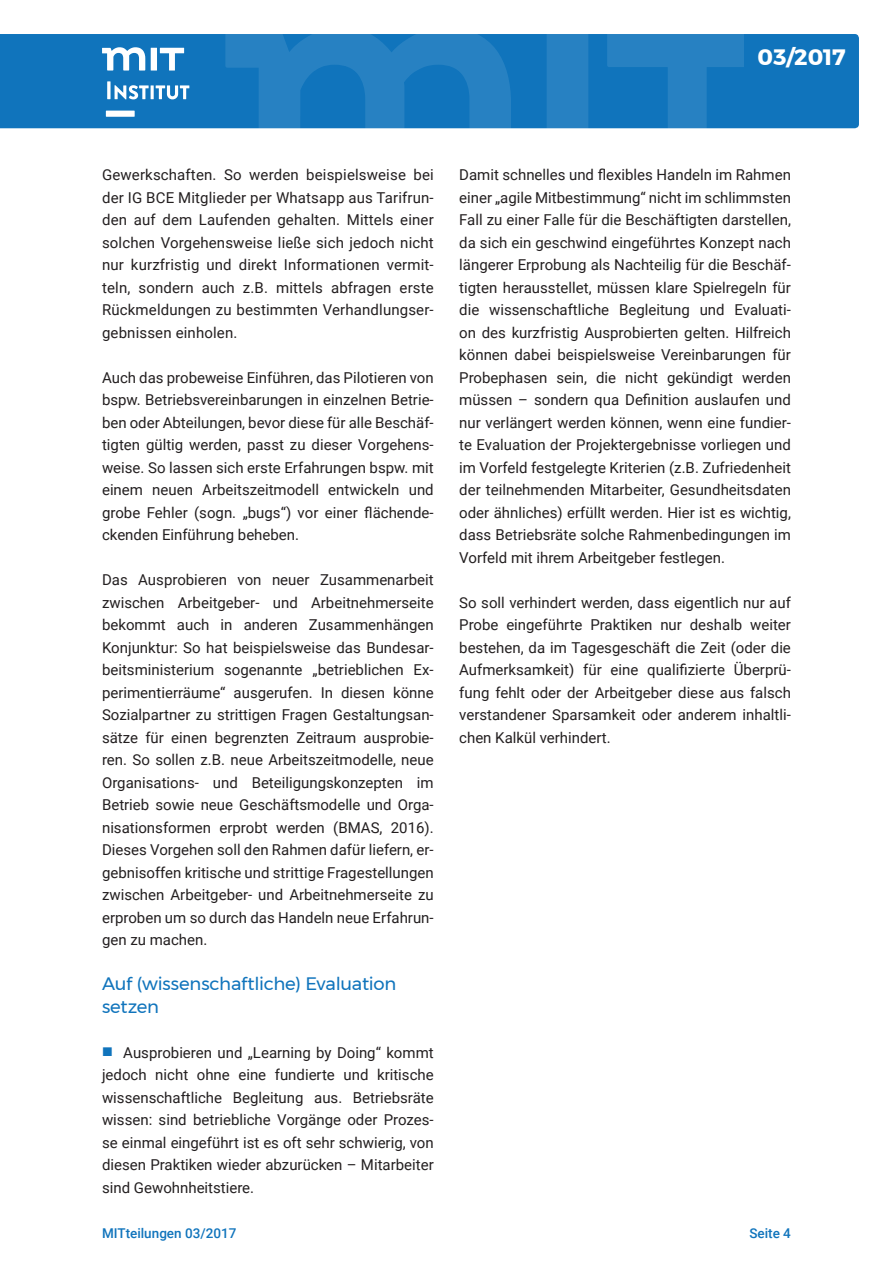
<style>
.page{position:relative;width:893px;height:1263px;background:#fff}
.page>*{position:absolute;margin:0;border:0;box-sizing:border-box;transform-origin:0 0}
.t1{font:700 22.2px "Montserrat";color:#fff}
.Zwischenüberschrift{font:18px/22.5px "Montserrat";letter-spacing:-.015em;color:#1074bc}
.body{font:15px/22.5px "Roboto";color:#231f20;text-align:justify}
.t2{font:500 13.5px "Roboto";color:#1074bc}
</style>
<div class="page">
<div style="left:0;top:34px;width:859px;height:94px;background:#1074bc"></div>
<svg style="left:607px;top:34px;width:136px;height:95px;background:#1e7bbf"></svg>
<div style="left:547px;top:34px;width:41px;height:95px;background:#2781c2"></div>
<svg style="left:225px;top:34px;width:286px;height:95px;background:#1f7cc0"></svg>
<svg style="left:107px;top:81px;width:82px;height:18px"></svg>
<svg style="left:151px;top:48px;width:33px;height:23px"></svg>
<svg style="left:102px;top:47px;width:43px;height:24px"></svg>
<svg style="left:106px;top:111px;width:29px;height:6px"></svg>
<h1 class="t1" style="left:757px;top:39px;width:90px">03/2017</h1>
<p class="body" style="left:102px;top:163px;width:333px">Gewerkschaften. So werden beispielsweise bei der IG BCE Mitglieder per Whatsapp aus Tarifrun&shy;den auf dem Laufenden gehalten. Mittels einer solchen Vorgehensweise ließe sich jedoch nicht nur kurzfristig und direkt Informationen vermit&shy;teln, sondern auch z.B. mittels abfragen erste Rückmeldungen zu bestimmten Verhandlungser&shy;gebnissen einholen.</p>
<p class="body" style="left:102px;top:365px;width:333px">Auch das probeweise Einführen, das Pilotieren von bspw. Betriebsvereinbarungen in einzelnen Betrie&shy;ben oder Abteilungen, bevor diese für alle Beschäf&shy;tigten gültig werden, passt zu dieser Vorgehens&shy;weise. So lassen sich erste Erfahrungen bspw. mit einem neuen Arbeitszeitmodell entwickeln und grobe Fehler (sogn. „bugs“) vor einer flächende&shy;ckenden Einführung beheben.</p>
<p class="body" style="left:102px;top:568px;width:333px">Das Ausprobieren von neuer Zusammenarbeit zwischen Arbeitgeber- und Arbeitnehmerseite bekommt auch in anderen Zusammenhängen Konjunktur: So hat beispielsweise das Bundesar&shy;beitsministerium sogenannte „betrieblichen Ex&shy;perimentierräume“ ausgerufen. In diesen könne Sozialpartner zu strittigen Fragen Gestaltungsan&shy;sätze für einen begrenzten Zeitraum ausprobie&shy;ren. So sollen z.B. neue Arbeitszeitmodelle, neue Organisations- und Beteiligungskonzepten im Betrieb sowie neue Geschäftsmodelle und Orga&shy;nisationsformen erprobt werden (BMAS, 2016).<br>Dieses Vorgehen soll den Rahmen dafür liefern, er&shy;gebnisoffen kritische und strittige Fragestellungen zwischen Arbeitgeber- und Arbeitnehmerseite zu erproben um so durch das Handeln neue Erfahrun&shy;gen zu machen.</p>
<p class="Zwischenüberschrift" style="left:102px;top:972px;width:296px">Auf (wissenschaftliche) Evaluation setzen</p>
<p class="body" style="left:102px;top:1040px;width:333px;text-indent:21px">Ausprobieren und „Learning by Doing“ kommt jedoch nicht ohne eine fundierte und kritische wissenschaftliche Begleitung aus. Betriebsräte wissen: sind betriebliche Vorgänge oder Prozes&shy;se einmal eingeführt ist es oft sehr schwierig, von diesen Praktiken wieder abzurücken – Mitarbeiter sind Gewohnheitstiere.</p>
<p class="body" style="left:459px;top:163px;width:333px">Damit schnelles und flexibles Handeln im Rahmen einer „agile Mitbestimmung“ nicht im schlimmsten Fall zu einer Falle für die Beschäftigten darstellen, da sich ein geschwind eingeführtes Konzept nach längerer Erprobung als Nachteilig für die Beschäf&shy;tigten herausstellet, müssen klare Spielregeln für die wissenschaftliche Begleitung und Evaluati&shy;on des kurzfristig Ausprobierten gelten. Hilfreich können dabei beispielsweise Vereinbarungen für Probephasen sein, die nicht gekündigt werden müssen – sondern qua Definition auslaufen und nur verlängert werden können, wenn eine fundier&shy;te Evaluation der Projektergebnisse vorliegen und im Vorfeld festgelegte Kriterien (z.B. Zufriedenheit der teilnehmenden Mitarbeiter, Gesundheitsdaten oder ähnliches) erfüllt werden. Hier ist es wichtig, dass Betriebsräte solche Rahmenbedingungen im Vorfeld mit ihrem Arbeitgeber festlegen.</p>
<p class="body" style="left:459px;top:590px;width:333px">So soll verhindert werden, dass eigentlich nur auf Probe eingeführte Praktiken nur deshalb weiter bestehen, da im Tagesgeschäft die Zeit (oder die Aufmerksamkeit) für eine qualifizierte Überprü&shy;fung fehlt oder der Arbeitgeber diese aus falsch verstandener Sparsamkeit oder anderem inhaltli&shy;chen Kalkül verhindert.</p>
<p class="t2" style="left:102px;top:1223px;width:136px">MITteilungen 03/2017</p>
<p class="t2" style="left:749px;top:1223px;width:43px">Seite 4</p>
</div>
